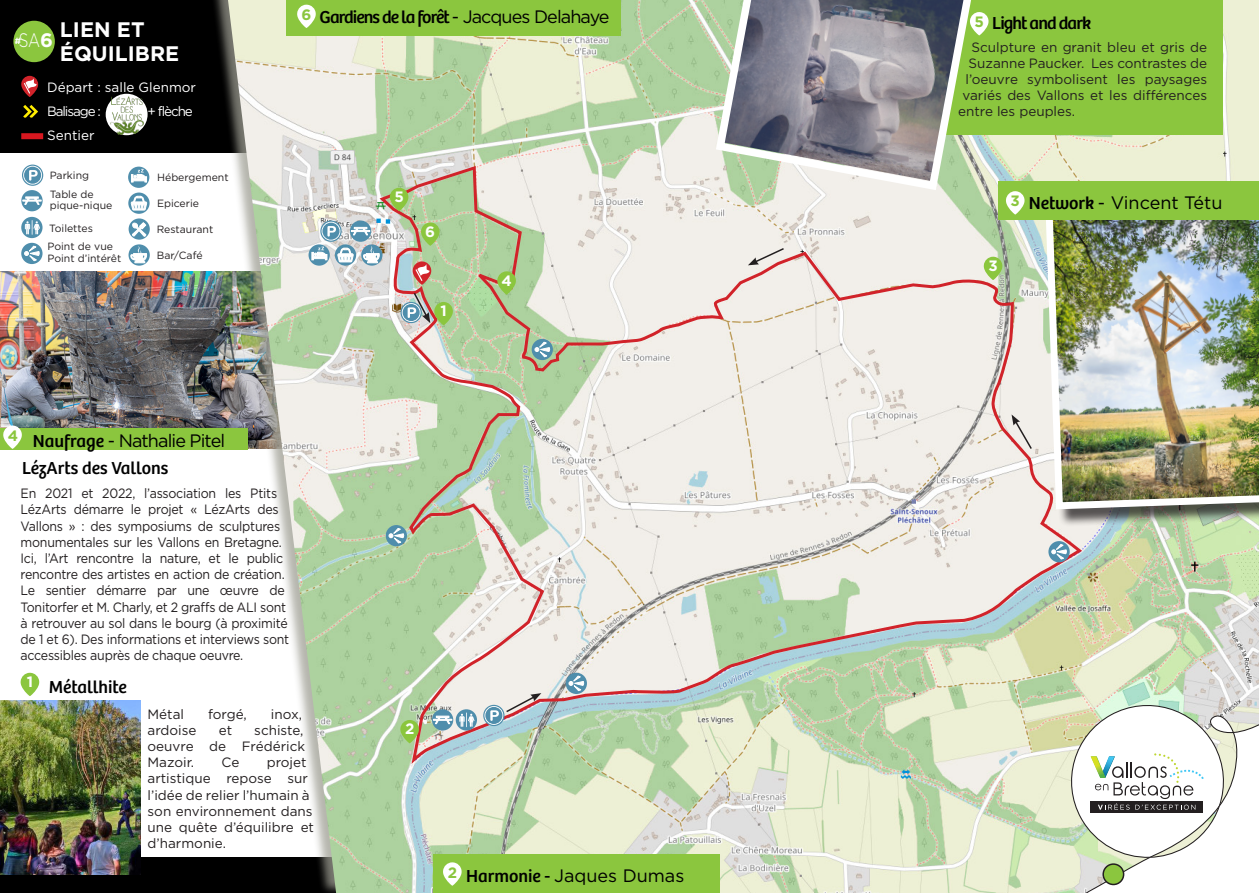
<style>
.page{position:relative;width:1259px;height:893px;background:#fff}
.page>*{position:absolute;margin:0;border:0;box-sizing:border-box;transform-origin:0 0}
.t1{font:700 21px/24px "Gotham";color:#fff}
.t2{font:300 19.5px "Gotham";color:#fff;scale:.78 1}
.t3{font:18px "Bree";letter-spacing:-.05em;color:#000}
.t4{font:18px "Gotham";color:#000}
.t5{font:18px "Bree";color:#000}
.t6{font:18px "Gotham";letter-spacing:-.05em;color:#000}
.t7{font:700 15px "Gotham";color:#fff}
.t8{font:700 15px "Gotham";color:#8bc63e}
.t9{font:13.5px/16.2px "Gotham";letter-spacing:-.02em;color:#231f20;scale:.92 1}
.t10{font:13.5px/16.2px "Gotham";color:#231f20}
.t11{font:13.5px/16.2px "Gotham";letter-spacing:-.02em;color:#231f20;text-align:justify}
.t12{font:13.5px "Gotham";color:#fff}
.t13{font:13.5px "Gotham";letter-spacing:-.08em;color:#fff}
.t14{font:10.5px "Gotham";color:#231f20}
.t15{font:700 9px "Gotham";color:#fff}
.s1{font-weight:700}
.s2{font-family:"Bree"}
.s3{font-family:"Gotham"}
</style>
<div class="page">
<img style="left:0;top:271px;width:209px;height:158px">
<div style="left:0;top:0;width:280px;height:153px;background:#000"></div>
<div style="left:0;top:857px;width:392px;height:36px;background:#000"></div>
<img style="left:228px;top:0;width:1031px;height:893px">
<svg style="left:377px;top:164px;width:705px;height:599px;background:#dbdfce"></svg>
<svg style="left:400px;top:720px;width:19px;height:23px"></svg>
<svg style="left:21px;top:76px;width:17px;height:21px"></svg>
<div style="left:908px;top:0;width:314px;height:134px;background:#8bc63e"></div>
<svg style="left:21px;top:673px;width:18px;height:23px"></svg>
<img style="left:0;top:700px;width:141px;height:175px">
<div style="left:21px;top:133px;width:22px;height:6px;background:#d7171f"></div>
<div style="left:1047px;top:183px;width:212px;height:343px;background:#231f20;opacity:.75"></div>
<img style="left:1041px;top:177px;width:218px;height:336px">
<div style="left:999px;top:181px;width:260px;height:39px;background:#8bc63e"></div>
<div style="left:433px;top:854px;width:286px;height:39px;background:#8bc63e"></div>
<div style="left:0;top:429px;width:247px;height:21px;background:#8bc63e"></div>
<svg style="left:1006px;top:191px;width:18px;height:24px"></svg>
<svg style="left:976px;top:12px;width:12px;height:23px"></svg>
<svg style="left:711px;top:0;width:265px;height:195px;background:#9ba09b"></svg>
<svg style="left:443px;top:862px;width:18px;height:24px"></svg>
<svg style="left:21px;top:217px;width:22px;height:21px"></svg>
<svg style="left:25px;top:220px;width:15px;height:15px"></svg>
<div style="left:432px;top:709px;width:21px;height:21px;background:#4f8eac;border-radius:50%"></div>
<svg style="left:433px;top:715px;width:19px;height:11px"></svg>
<svg style="left:23px;top:105px;width:15px;height:13px"></svg>
<svg style="left:1011px;top:414px;width:22px;height:37px"></svg>
<svg style="left:748px;top:247px;width:37px;height:18px"></svg>
<div style="left:21px;top:190px;width:22px;height:21px;background:#4f8eac;border-radius:50%"></div>
<svg style="left:22px;top:196px;width:20px;height:9px"></svg>
<svg style="left:21px;top:243px;width:22px;height:21px"></svg>
<svg style="left:24px;top:245px;width:16px;height:17px"></svg>
<svg style="left:22px;top:165px;width:21px;height:21px"></svg>
<svg style="left:23px;top:166px;width:19px;height:19px"></svg>
<div style="left:128px;top:167px;width:21px;height:21px;background:#4f8eac;border-radius:50%"></div>
<svg style="left:129px;top:168px;width:18px;height:18px"></svg>
<svg style="left:128px;top:193px;width:22px;height:21px"></svg>
<svg style="left:130px;top:194px;width:17px;height:20px"></svg>
<svg style="left:129px;top:218px;width:21px;height:22px"></svg>
<svg style="left:130px;top:220px;width:17px;height:18px"></svg>
<svg style="left:128px;top:244px;width:22px;height:22px"></svg>
<svg style="left:130px;top:245px;width:17px;height:18px"></svg>
<svg style="left:308px;top:244px;width:22px;height:22px"></svg>
<div style="left:361px;top:244px;width:21px;height:22px;background:#4f8eac;border-radius:50%"></div>
<div style="left:13px;top:21px;width:42px;height:41px;background:#8bc63e;border-radius:50%"></div>
<svg style="left:1060px;top:695px;width:199px;height:198px"></svg>
<svg style="left:400px;top:302px;width:22px;height:21px"></svg>
<svg style="left:483px;top:705px;width:21px;height:21px"></svg>
<svg style="left:484px;top:693px;width:57px;height:32px;background:#bdc2c8"></svg>
<svg style="left:566px;top:673px;width:21px;height:21px"></svg>
<svg style="left:569px;top:675px;width:15px;height:17px"></svg>
<div style="left:386px;top:525px;width:21px;height:21px;background:#4f8eac;border-radius:50%"></div>
<svg style="left:389px;top:527px;width:15px;height:17px"></svg>
<div style="left:532px;top:339px;width:21px;height:21px;background:#4f8eac;border-radius:50%"></div>
<svg style="left:535px;top:341px;width:15px;height:17px"></svg>
<svg style="left:1048px;top:541px;width:21px;height:21px"></svg>
<svg style="left:1051px;top:543px;width:16px;height:17px"></svg>
<svg style="left:413px;top:261px;width:18px;height:24px"></svg>
<svg style="left:402px;top:291px;width:51px;height:34px;background:#a5b291"></svg>
<svg style="left:497px;top:271px;width:19px;height:24px"></svg>
<svg style="left:983px;top:257px;width:19px;height:23px"></svg>
<svg style="left:421px;top:222px;width:18px;height:24px"></svg>
<svg style="left:390px;top:188px;width:18px;height:23px"></svg>
<div style="left:456px;top:709px;width:21px;height:21px;background:#4f8eac;border-radius:50%"></div>
<svg style="left:459px;top:712px;width:15px;height:16px"></svg>
<div style="left:286px;top:0;width:335px;height:35px;background:#8bc63e"></div>
<svg style="left:3px;top:425px;width:19px;height:24px"></svg>
<svg style="left:297px;top:5px;width:19px;height:23px"></svg>
<div style="left:106px;top:94px;width:42px;height:41px;background:#fff;border-radius:50%"></div>
<img style="left:106px;top:97px;width:41px;height:38px">
<div style="left:350px;top:221px;width:21px;height:21px;background:#4f8eac;border-radius:50%"></div>
<svg style="left:310px;top:222px;width:70px;height:44px"></svg>
<p class="t15" style="left:15px;top:36px;width:8px">#</p>
<p class="t2" style="left:19px;top:28px;width:46px">SA<span class="s1">6</span></p>
<p class="t1" style="left:60px;top:17px;width:121px">LIEN ET<br>ÉQUILIBRE</p>
<p class="t12" style="left:47px;top:78px;width:150px">Départ : salle Glenmor</p>
<p class="t13" style="left:47px;top:102px;width:55px">Balisage :</p>
<p class="t12" style="left:147px;top:102px;width:47px">+ flèche</p>
<p class="t12" style="left:47px;top:127px;width:49px">Sentier</p>
<p class="t14" style="left:50px;top:169px;width:41px">Parking</p>
<p class="t14" style="left:157px;top:171px;width:73px">Hébergement</p>
<p class="t14" style="left:157px;top:197px;width:44px">Epicerie</p>
<p class="t14" style="left:157px;top:223px;width:58px">Restaurant</p>
<p class="t14" style="left:157px;top:249px;width:47px">Bar/Café</p>
<p class="t14" style="left:50px;top:188px;width:45px">Table de</p>
<p class="t14" style="left:50px;top:199px;width:64px">pique-nique</p>
<p class="t14" style="left:47px;top:240px;width:67px">Point de vue</p>
<p class="t14" style="left:47px;top:252px;width:75px">Point d’intérêt</p>
<p class="t14" style="left:49px;top:221px;width:45px">Toilettes</p>
<p class="t8" style="left:8px;top:427px;width:12px">4</p>
<p class="t6" style="left:33px;top:429px;width:194px"><span class="s2">Naufrage</span> - Nathalie Pitel</p>
<p class="t8" style="left:301px;top:6px;width:11px">6</p>
<p class="t3" style="left:320px;top:7px;width:291px">Gardiens de la forêt <span class="s3">- Jacques Delahaye</span></p>
<p class="t7" style="left:394px;top:188px;width:11px">5</p>
<p class="t7" style="left:425px;top:223px;width:11px">6</p>
<p class="t7" style="left:440px;top:302px;width:8px">1</p>
<p class="t7" style="left:501px;top:272px;width:12px">4</p>
<p class="t5" style="left:22px;top:457px;width:148px">LézArts des Vallons</p>
<p class="t9" style="left:21px;top:485px;width:293px">En 2021 et 2022, l’association les Ptits LézArts démarre le projet « LézArts des Vallons » : des symposiums de sculptures monumentales sur les Vallons en Bretagne.<br>Ici, l’Art rencontre la nature, et le public rencontre des artistes en action de création.<br>Le sentier démarre par une œuvre de Tonitorfer et M. Charly, et 2 graffs de ALI sont à retrouver au sol dans le bourg (à proximité de 1 et 6). Des informations et interviews sont accessibles auprès de chaque oeuvre.</p>
<p class="t7" style="left:27px;top:673px;width:8px">1</p>
<p class="t5" style="left:49px;top:677px;width:79px">Métallhite</p>
<p class="t11" style="left:148px;top:705px;width:38px">Métal</p>
<p class="t11" style="left:208px;top:705px;width:40px">forgé,</p>
<p class="t11" style="left:271px;top:705px;width:33px">inox,</p>
<p class="t10" style="left:148px;top:722px;width:50px">ardoise</p>
<p class="t11" style="left:219px;top:722px;width:15px">et</p>
<p class="t11" style="left:148px;top:722px;width:159px;text-indent:107px">schiste, oeuvre de Frédérick Mazoir.</p>
<p class="t10" style="left:148px;top:754px;width:168px;text-indent:119px">projet artistique repose sur l’idée de relier l’humain à son environnement dans une quête d’équilibre et d’harmonie.</p>
<p class="t11" style="left:222px;top:754px;width:19px">Ce</p>
<p class="t7" style="left:405px;top:720px;width:11px">2</p>
<p class="t8" style="left:448px;top:863px;width:11px">2</p>
<p class="t4" style="left:466px;top:864px;width:220px"><span class="s2">Harmonie -</span> Jaques Dumas</p>
<p class="t3" style="left:992px;top:13px;width:100px">Light and dark</p>
<p class="t10" style="left:971px;top:38px;width:237px">Sculpture en granit bleu et gris de</p>
<p class="t10" style="left:968px;top:55px;width:240px">Suzanne Paucker. Les contrastes de</p>
<p class="t10" style="left:965px;top:71px;width:243px">l’oeuvre symbolisent les paysages</p>
<p class="t10" style="left:962px;top:87px;width:246px">variés des Vallons et les différences</p>
<p class="t10" style="left:958px;top:103px;width:119px">entre les peuples.</p>
<p class="t8" style="left:974px;top:13px;width:11px">5</p>
<p class="t8" style="left:1010px;top:192px;width:11px">3</p>
<p class="t4" style="left:1028px;top:191px;width:195px"><span class="s2">Network</span> - Vincent Tétu</p>
<p class="t7" style="left:988px;top:257px;width:11px">3</p>
</div>
